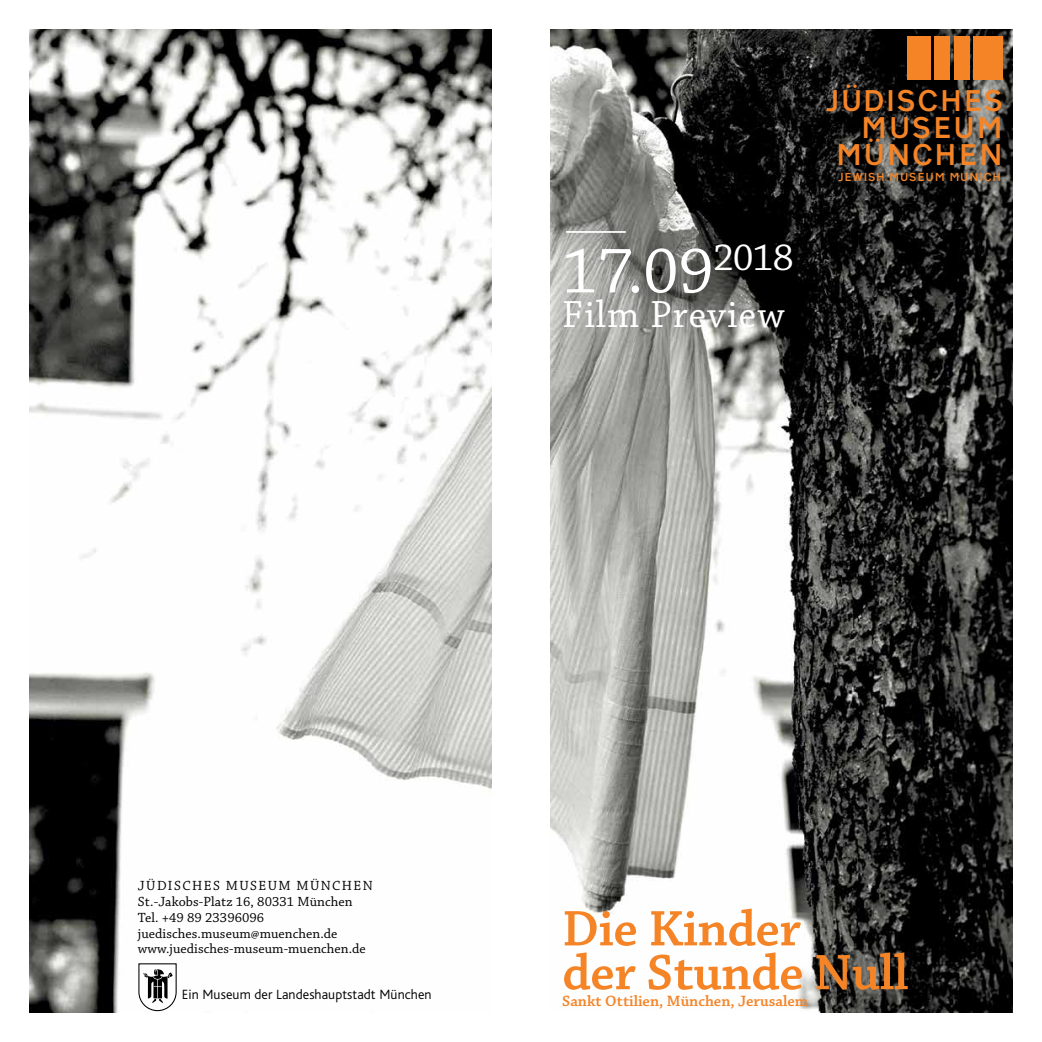
<style>
.page{position:relative;width:1042px;height:1042px;background:#fff}
.page>*{position:absolute;margin:0;border:0;box-sizing:border-box;transform-origin:0 0}
.t1{font:68.25px "Chaparral Pro";color:#fff}
.t2{font:600 52.68px/43.9px "Chaparral Pro";letter-spacing:-.01em;color:#f58427}
.t3{font:39.73px "Chaparral Pro";letter-spacing:.025em;color:#fff}
.t4{font:500 31.32px/26.9px "Transport D";letter-spacing:-.01em;color:#f58427;text-align:right}
.t5{font:600 15.75px "Chaparral Pro";color:#f58427}
.t6{font:14px/15.8px "Chaparral Pro";letter-spacing:.005em;color:#000}
.t7{font:300 14px "Bliss";letter-spacing:.005em;color:#000}
.t8{font:500 12.08px "Transport D";letter-spacing:.01em;color:#f58427}
</style>
<div class="page">
<img style="left:551px;top:29px;width:461px;height:983px">
<img style="left:30px;top:30px;width:461px;height:982px">
<hr style="left:566px;top:231px;width:60px;height:2px;background:#fff">
<div style="left:823px;top:81px;width:192px;height:98px;background:#000;opacity:.1"></div>
<div style="left:903px;top:33px;width:114px;height:62px;background:#000;opacity:.08"></div>
<div style="left:973px;top:37px;width:29px;height:43px;background:#f58427"></div>
<div style="left:953px;top:37px;width:16px;height:43px;background:#f58427"></div>
<div style="left:934px;top:37px;width:16px;height:43px;background:#f58427"></div>
<div style="left:907px;top:37px;width:24px;height:43px;background:#f58427"></div>
<svg style="left:138px;top:963px;width:39px;height:48px"></svg>
<h1 class="t1" style="left:562px;top:233px;width:233px">17.09<sup>2018</sup></h1>
<h3 class="t3" style="left:562px;top:293px;width:224px">Film Preview</h3>
<h3 class="t4" style="left:826px;top:87px;width:179px">JÜDISCHES<br>MUSEUM<br>MÜNCHEN</h3>
<p class="t8" style="left:838px;top:170px;width:165px">JEWISH MUSEUM MUNICH</p>
<p class="t6" style="left:138px;top:878px;width:236px">JÜDISCHES MUSEUM MÜNCHEN<br>St.-Jakobs-Platz 16, 80331 München<br>Tel. +49 89 23396096 juedisches.museum@muenchen.de www.juedisches-museum-muenchen.de</p>
<p class="t7" style="left:182px;top:987px;width:251px">Ein Museum der Landeshauptstadt München</p>
<h2 class="t2" style="left:562px;top:908px;width:348px">Die Kinder<br>der Stunde Null</h2>
<p class="t5" style="left:562px;top:992px;width:247px">Sankt Ottilien, München, Jerusalem</p>
</div>
